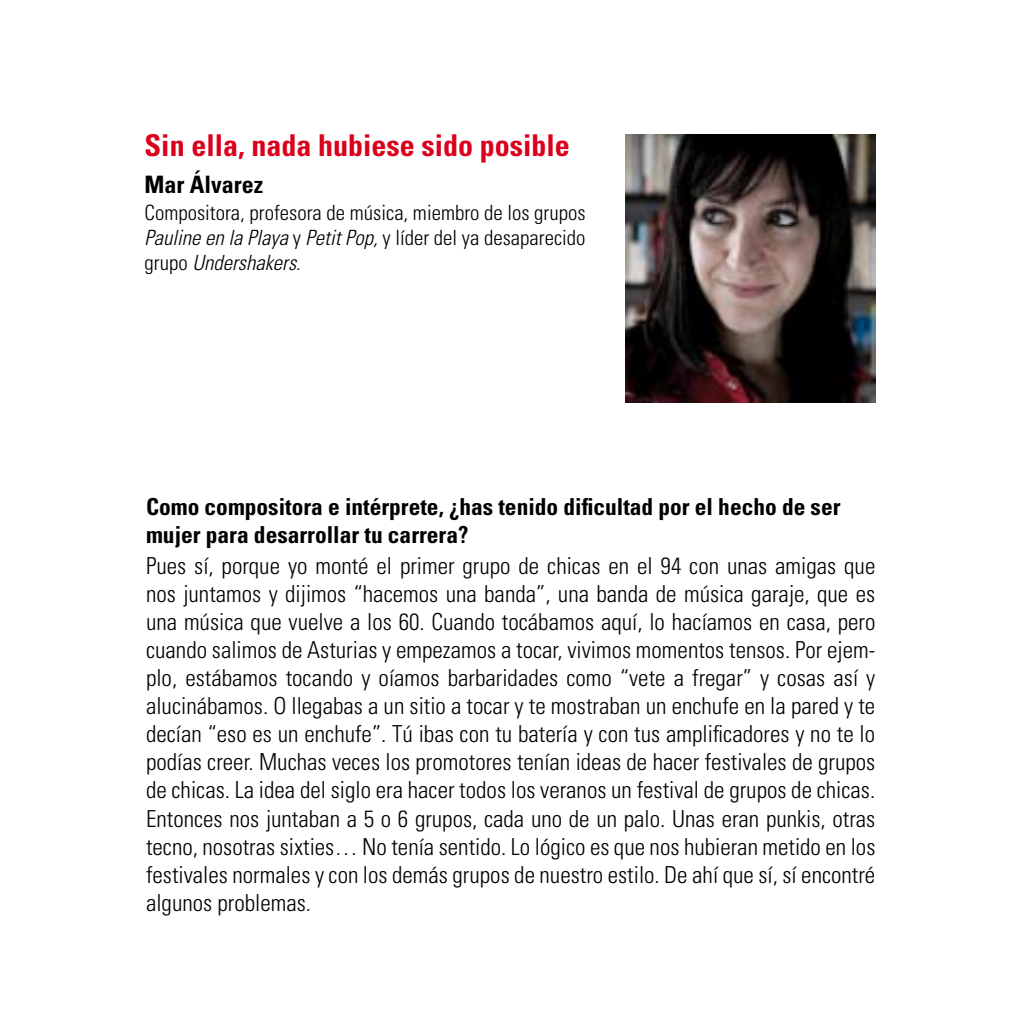
<style>
.page{position:relative;width:1021px;height:1021px;background:#fff}
.page>*{position:absolute;margin:0;border:0;box-sizing:border-box;transform-origin:0 0}
.t1{font:700 condensed 30px "Univers";color:#db001b}
.t2{font:700 condensed 24px "Univers";color:#000}
.t3{font:300 condensed 23.4px/28.2px "Univers";color:#000;text-align:justify}
.t4{font:700 condensed 23.4px/28.2px "Univers";color:#000}
.t5{font:300 condensed 21px/25.2px "Univers";color:#000;text-align:justify}
.s1{font-style:italic}
</style>
<div class="page">
<img style="left:626px;top:134px;width:249px;height:268px">
<p class="t1" style="left:145px;top:127px;width:426px">Sin ella, nada hubiese sido posible</p>
<p class="t2" style="left:145px;top:170px;width:120px">Mar Álvarez</p>
<p class="t5" style="left:145px;top:200px;width:442px">Compositora, profesora de música, miembro de los grupos <span class="s1">Pauline en la Playa</span> y <span class="s1">Petit Pop,</span> y líder del ya desaparecido grupo <span class="s1">Undershakers</span>.</p>
<p class="t4" style="left:146px;top:492px;width:696px">Como compositora e intérprete, ¿has tenido dificultad por el hecho de ser mujer para desarrollar tu carrera?</p>
<p class="t3" style="left:146px;top:551px;width:731px">Pues sí, porque yo monté el primer grupo de chicas en el 94 con unas amigas que nos juntamos y dijimos “hacemos una banda”, una banda de música garaje, que es una música que vuelve a los 60. Cuando tocábamos aquí, lo hacíamos en casa, pero cuando salimos de Asturias y empezamos a tocar, vivimos momentos tensos. Por ejem&shy;plo, estábamos tocando y oíamos barbaridades como “vete a fregar” y cosas así y alucinábamos. O llegabas a un sitio a tocar y te mostraban un enchufe en la pared y te decían “eso es un enchufe”. Tú ibas con tu batería y con tus amplificadores y no te lo podías creer. Muchas veces los promotores tenían ideas de hacer festivales de grupos de chicas. La idea del siglo era hacer todos los veranos un festival de grupos de chicas.<br>Entonces nos juntaban a 5 o 6 grupos, cada uno de un palo. Unas eran punkis, otras tecno, nosotras sixties… No tenía sentido. Lo lógico es que nos hubieran metido en los festivales normales y con los demás grupos de nuestro estilo. De ahí que sí, sí encontré algunos problemas.</p>
</div>
